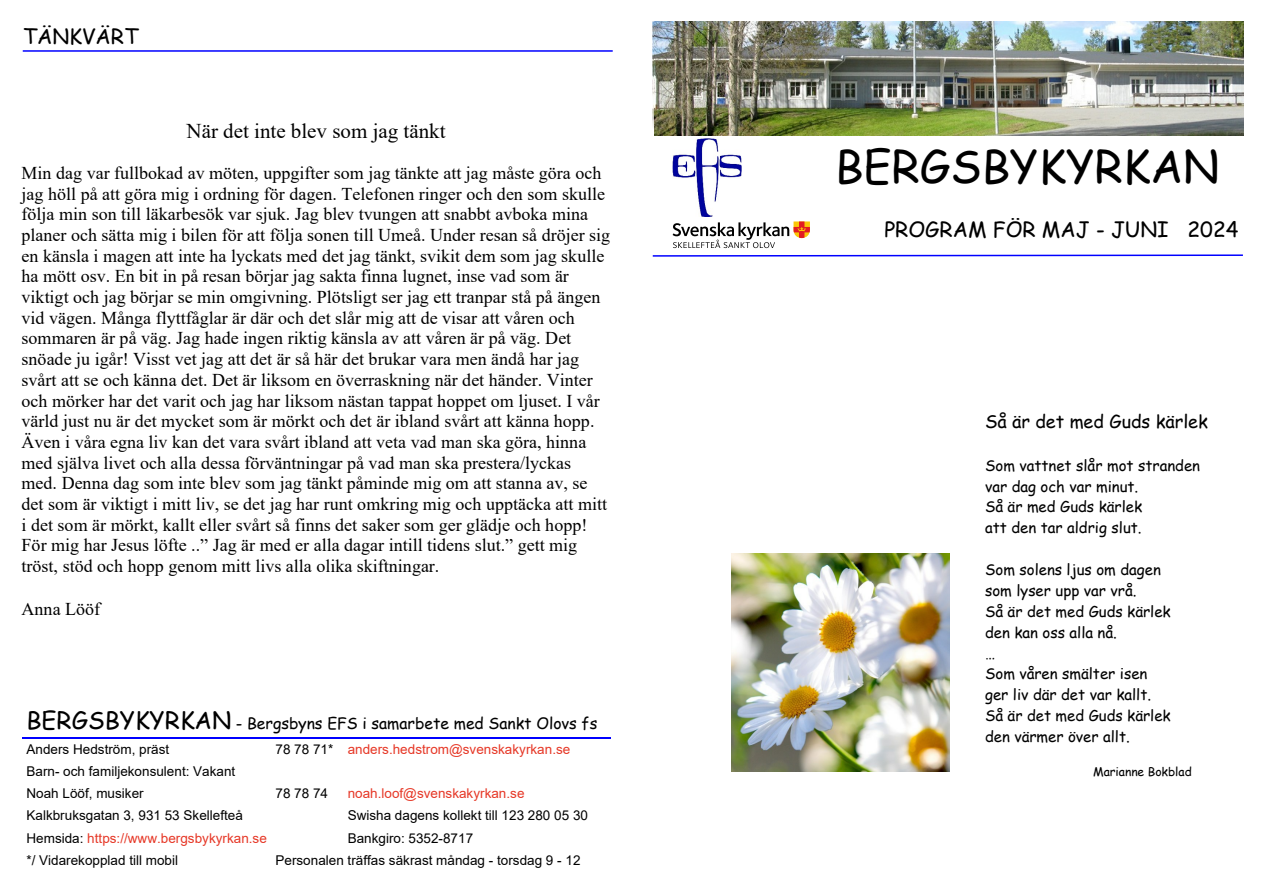
<style>
.page{position:relative;width:1263px;height:893px;background:#fff}
.page>*{position:absolute;margin:0;border:0;box-sizing:border-box;transform-origin:0 0}
.t1{font:45px "Comic Sans MS";color:#000}
.t2{font:21px "Comic Sans MS";color:#000}
.t3{font:21px "Times New Roman";color:#000}
.t4{font:18px/20.7px "Times New Roman";color:#000}
.t5{font:18px "Comic Sans MS";color:#000}
.t6{font:15.75px "Comic Sans MS";color:#000}
.t7{font:15px/20.9px "Comic Sans MS";color:#000}
.t8{font:13.5px/22px "Arial";color:#000}
.t9{font:13.5px "Arial";color:#e63726}
.t10{font:12px "Comic Sans MS";color:#000}
.s1{font-size:24px}
.s2{color:#000}
</style>
<div class="page">
<svg style="left:652px;top:254px;width:591px;height:3px"></svg>
<svg style="left:673px;top:221px;width:137px;height:27px"></svg>
<img style="left:672px;top:138px;width:69px;height:78px">
<img style="left:654px;top:21px;width:589px;height:114px">
<img style="left:732px;top:554px;width:217px;height:217px">
<hr style="left:22px;top:737px;width:249px;height:2px;background:#00f">
<hr style="left:271px;top:737px;width:72px;height:2px;background:#00f">
<hr style="left:343px;top:737px;width:267px;height:2px;background:#00f">
<hr style="left:23px;top:50px;width:590px;height:2px;background:#00f">
<p class="t2" style="left:23px;top:27px;width:117px">TÄNKVÄRT</p>
<p class="t3" style="left:187px;top:124px;width:261px">När det inte blev som jag tänkt</p>
<p class="t4" style="left:22px;top:164px;width:590px">Min dag var fullbokad av möten, uppgifter som jag tänkte att jag måste göra och jag höll på att göra mig i ordning för dagen. Telefonen ringer och den som skulle följa min son till läkarbesök var sjuk. Jag blev tvungen att snabbt avboka mina planer och sätta mig i bilen för att följa sonen till Umeå. Under resan så dröjer sig en känsla i magen att inte ha lyckats med det jag tänkt, svikit dem som jag skulle ha mött osv. En bit in på resan börjar jag sakta finna lugnet, inse vad som är viktigt och jag börjar se min omgivning. Plötsligt ser jag ett tranpar stå på ängen vid vägen. Många flyttfåglar är där och det slår mig att de visar att våren och sommaren är på väg. Jag hade ingen riktig känsla av att våren är på väg. Det snöade ju igår! Visst vet jag att det är så här det brukar vara men ändå har jag svårt att se och känna det. Det är liksom en överraskning när det händer. Vinter och mörker har det varit och jag har liksom nästan tappat hoppet om ljuset. I vår värld just nu är det mycket som är mörkt och det är ibland svårt att känna hopp.<br>Även i våra egna liv kan det vara svårt ibland att veta vad man ska göra, hinna med själva livet och alla dessa förväntningar på vad man ska prestera/lyckas med. Denna dag som inte blev som jag tänkt påminde mig om att stanna av, se det som är viktigt i mitt liv, se det jag har runt omkring mig och upptäcka att mitt i det som är mörkt, kallt eller svårt så finns det saker som ger glädje och hopp!<br>För mig har Jesus löfte ..” Jag är med er alla dagar intill tidens slut.” gett mig tröst, stöd och hopp genom mitt livs alla olika skiftningar.</p>
<p class="t4" style="left:22px;top:601px;width:80px">Anna Lööf</p>
<p class="t6" style="left:27px;top:717px;width:572px"><span class="s1">BERGSBYKYRKAN</span> - Bergsbyns EFS i samarbete med Sankt Olovs fs</p>
<p class="t8" style="left:27px;top:739px;width:144px">Anders Hedström, präst</p>
<p class="t9" style="left:275px;top:744px;width:296px"><span class="s2">78 78 71*</span> anders.hedstrom@svenskakyrkan.se</p>
<p class="t8" style="left:27px;top:762px;width:210px">Barn- och familjekonsulent: Vakant<br>Noah Lööf, musiker</p>
<p class="t8" style="left:275px;top:784px;width:54px">78 78 74</p>
<p class="t9" style="left:348px;top:788px;width:178px">noah.loof@svenskakyrkan.se</p>
<p class="t8" style="left:27px;top:806px;width:218px">Kalkbruksgatan 3, 931 53 Skellefteå</p>
<p class="t8" style="left:348px;top:806px;width:242px">Swisha dagens kollekt till 123 280 05 30</p>
<p class="t9" style="left:27px;top:833px;width:242px"><span class="s2">Hemsida:</span> https://www.bergsbykyrkan.se</p>
<p class="t8" style="left:348px;top:828px;width:127px">Bankgiro: 5352-8717</p>
<p class="t8" style="left:27px;top:850px;width:153px">*/ Vidarekopplad till mobil</p>
<p class="t8" style="left:275px;top:850px;width:306px">Personalen träffas säkrast måndag - torsdag 9 - 12</p>
<h1 class="t1" style="left:835px;top:147px;width:385px">BERGSBYKYRKAN</h1>
<p class="t2" style="left:884px;top:220px;width:356px">PROGRAM FÖR MAJ - JUNI 2024</p>
<p class="t5" style="left:985px;top:414px;width:224px">Så är det med Guds kärlek</p>
<p class="t7" style="left:985px;top:456px;width:216px">Som vattnet slår mot stranden var dag och var minut.<br>Så är med Guds kärlek<br>att den tar aldrig slut.</p>
<p class="t7" style="left:985px;top:561px;width:187px">Som solens ljus om dagen som lyser upp var vrå.<br>Så är det med Guds kärlek den kan oss alla nå.<br>…<br>Som våren smälter isen ger liv där det var kallt.<br>Så är det med Guds kärlek den värmer över allt.</p>
<p class="t10" style="left:1093px;top:767px;width:100px">Marianne Bokblad</p>
</div>
